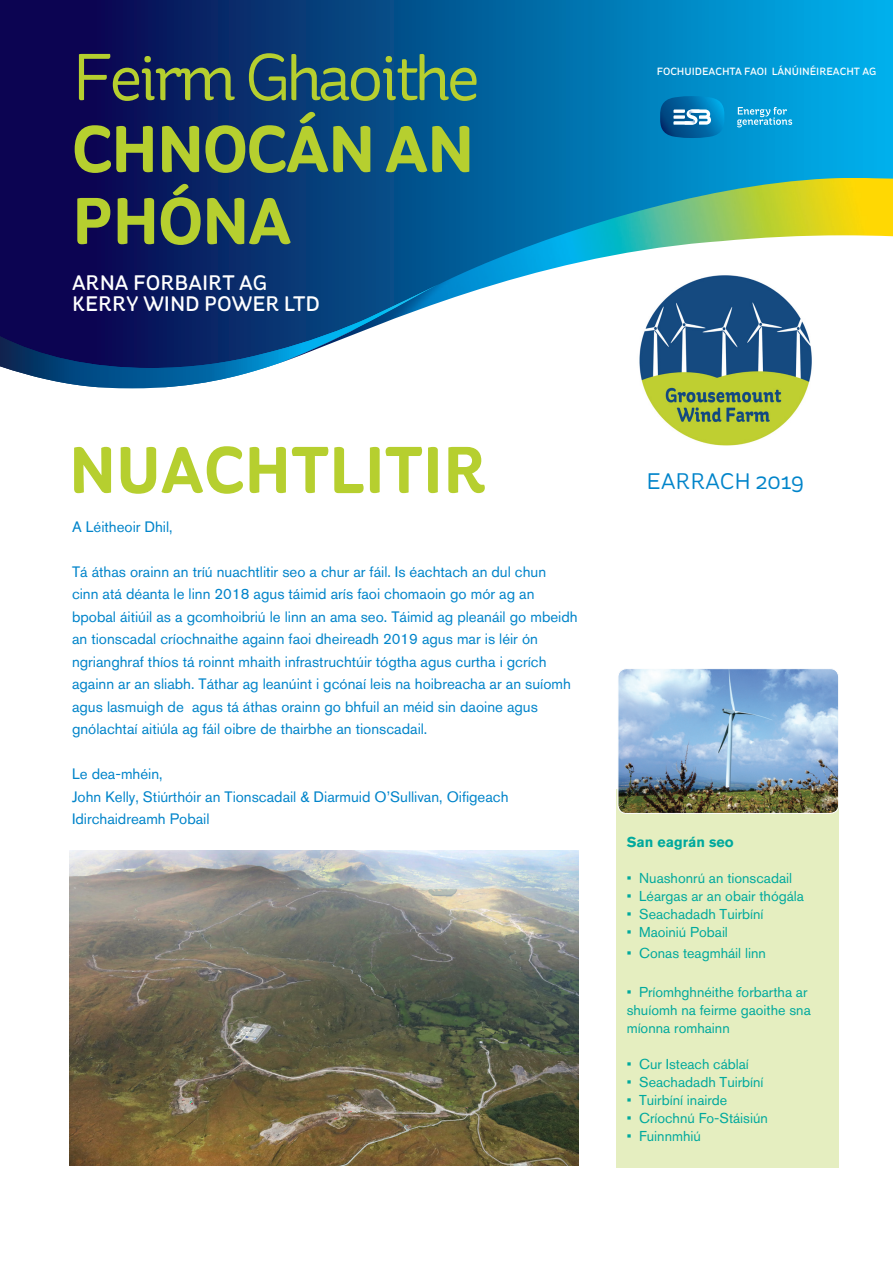
<style>
.page{position:relative;width:893px;height:1263px;background:#fff}
.page>*{position:absolute;margin:0;border:0;box-sizing:border-box;transform-origin:0 0}
.t1{font:700 66.15px/72px "St Ryde";letter-spacing:-.02em;color:#b6cf2f}
.t2{font:66.15px "St Ryde";letter-spacing:-.06em;color:#b6cf2f}
.t3{font:700 66px "St Ryde";color:#b6cf2f}
.t4{font:22.5px "St Ryde";color:#0084ca}
.t5{font:500 21px "St Ryde";color:#fff}
.t6{font:15px/22.5px "Akzidenz Grotesk BQ";color:#0084ca}
.t7{font:14.25px/18px "Akzidenz Grotesk BQ";color:#00a99d}
.t8{font:700 14.25px "Akzidenz Grotesk BQ";color:#00a99d}
.t9{font:500 10.5px "St Ryde";color:#fff}
</style>
<div class="page">
<div style="left:617px;top:790px;width:222px;height:378px;background:#e5eec0"></div>
<div style="left:0;top:0;width:893px;height:383px;background:linear-gradient(to right,#0b0041,#00b5ec)"></div>
<svg style="left:0;top:208px;width:893px;height:181px"></svg>
<svg style="left:0;top:284px;width:440px;height:103px"></svg>
<img style="left:842px;top:178px;width:51px;height:64px">
<img style="left:276px;top:178px;width:566px;height:186px">
<svg style="left:737px;top:107px;width:55px;height:20px"></svg>
<svg style="left:660px;top:96px;width:64px;height:42px;background:#217eb3"></svg>
<img style="left:618px;top:670px;width:220px;height:143px">
<div style="left:618px;top:668px;width:221px;height:146px;border:1px solid #fff;border-radius:9px"></div>
<img style="left:635px;top:270px;width:181px;height:176px">
<img style="left:70px;top:851px;width:509px;height:315px">
<p class="t2" style="left:72px;top:38px;width:409px">Feirm Ghaoithe</p>
<p class="t1" style="left:72px;top:116px;width:404px">CHNOCÁN AN<br>PHÓNA</p>
<p class="t5" style="left:72px;top:270px;width:197px">ARNA FORBAIRT AG</p>
<p class="t5" style="left:72px;top:291px;width:249px">KERRY WIND POWER LTD</p>
<p class="t9" style="left:657px;top:65px;width:221px">FOCHUIDEACHTA FAOI LÁNÚINÉIREACHT AG</p>
<p class="t3" style="left:69px;top:431px;width:420px">NUACHTLITIR</p>
<p class="t6" style="left:72px;top:515px;width:102px">A Léitheoir Dhil,</p>
<p class="t6" style="left:72px;top:560px;width:507px">Tá áthas orainn an tríú nuachtlitir seo a chur ar fáil. Is éachtach an dul chun<br>cinn atá déanta le linn 2018 agus táimid arís faoi chomaoin go mór ag an bpobal áitiúil as a gcomhoibriú le linn an ama seo. Táimid ag pleanáil go mbeidh an tionscadal críochnaithe againn faoi dheireadh 2019 agus mar is léir ón ngrianghraf thíos tá roinnt mhaith infrastruchtúir tógtha agus curtha i gcrích againn ar an sliabh. Táthar ag leanúint i gcónaí leis na hoibreacha ar an suíomh agus lasmuigh de agus tá áthas orainn go bhfuil an méid sin daoine agus gnólachtaí aitiúla ag fáil oibre de thairbhe an tionscadail.</p>
<p class="t6" style="left:72px;top:763px;width:92px">Le dea-mhéin,</p>
<p class="t6" style="left:72px;top:785px;width:438px">John Kelly, Stiúrthóir an Tionscadail &amp; Diarmuid O’Sullivan, Oifigeach<br>Idirchaidreamh Pobail</p>
<p class="t4" style="left:647px;top:468px;width:159px">EARRACH 2019</p>
<p class="t8" style="left:627px;top:834px;width:109px">San eagrán seo</p>
<p class="t7" style="left:627px;top:869px;width:167px">• Nuashonrú an tionscadail</p>
<p class="t7" style="left:627px;top:887px;width:179px">• Léargas ar an obair thógála</p>
<p class="t7" style="left:627px;top:905px;width:138px">• Seachadadh Tuirbíní</p>
<p class="t7" style="left:627px;top:923px;width:103px">• Maoiniú Pobail</p>
<p class="t7" style="left:627px;top:944px;width:141px">• Conas teagmháil linn</p>
<p class="t7" style="left:627px;top:983px;width:186px">• Príomhghnéithe forbartha ar shuíomh na feirme gaoithe sna míonna romhainn</p>
<p class="t7" style="left:627px;top:1055px;width:124px">• Cur Isteach cáblaí</p>
<p class="t7" style="left:627px;top:1073px;width:138px">• Seachadadh Tuirbíní</p>
<p class="t7" style="left:627px;top:1091px;width:102px">• Tuirbíní inairde</p>
<p class="t7" style="left:627px;top:1109px;width:143px">• Críochnú Fo-Stáisiún</p>
<p class="t7" style="left:627px;top:1127px;width:76px">• Fuinnmhiú</p>
</div>
